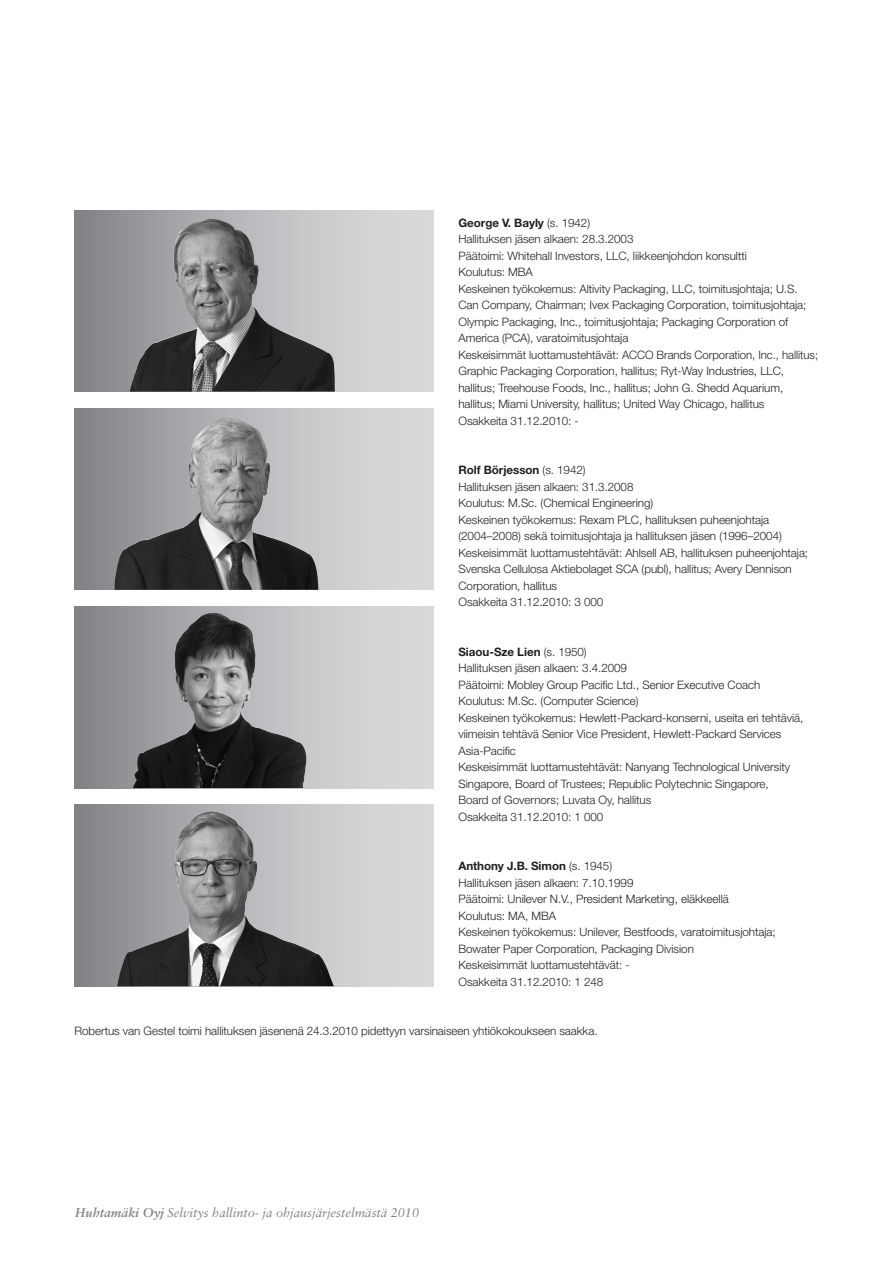
<style>
.page{position:relative;width:893px;height:1263px;background:#fff}
.page>*{position:absolute;margin:0;border:0;box-sizing:border-box;transform-origin:0 0}
.Master_style_alaviit{font:italic 12.75px "Sabon LT Std";color:#808285}
.Body_1{font:300 11.7px/16.5px "Helvetica Neue LT Std";letter-spacing:-.005em;color:#231f20}
.Body_1-2{font:700 11.7px "Helvetica Neue LT Std";letter-spacing:-.005em;color:#231f20}
.s1{font-weight:300}
.s2{font-weight:700}
</style>
<div class="page">
<div style="left:74px;top:210px;width:360px;height:182px;background:linear-gradient(to right,#87898c,#e3e4e6)"></div>
<img style="left:130px;top:219px;width:205px;height:173px">
<div style="left:74px;top:408px;width:360px;height:182px;background:linear-gradient(to right,#87898c,#e3e4e6)"></div>
<img style="left:115px;top:418px;width:203px;height:172px">
<div style="left:74px;top:606px;width:360px;height:182px;background:linear-gradient(to right,#87898c,#e3e4e6)"></div>
<img style="left:133px;top:613px;width:174px;height:175px">
<div style="left:74px;top:805px;width:360px;height:181px;background:linear-gradient(to right,#87898c,#e3e4e6)"></div>
<img style="left:117px;top:811px;width:217px;height:175px">
<p class="Body_1-2" style="left:458px;top:215px;width:133px">George V. Bayly <span class="s1">(s. 1942)</span></p>
<p class="Body_1" style="left:458px;top:230px;width:177px">Hallituksen jäsen alkaen: 28.3.2003</p>
<p class="Body_1" style="left:458px;top:247px;width:290px">Päätoimi: Whitehall Investors, LLC, liikkeenjohdon konsultti</p>
<p class="Body_1" style="left:458px;top:263px;width:76px">Koulutus: MBA</p>
<p class="Body_1" style="left:458px;top:280px;width:350px">Keskeinen työkokemus: Altivity Packaging, LLC, toimitusjohtaja; U.S.<br>Can Company, Chairman; Ivex Packaging Corporation, toimitusjohtaja; Olympic Packaging, Inc., toimitusjohtaja; Packaging Corporation of America (PCA), varatoimitusjohtaja</p>
<p class="Body_1" style="left:458px;top:346px;width:361px">Keskeisimmät luottamustehtävät: ACCO Brands Corporation, Inc., hallitus; Graphic Packaging Corporation, hallitus; Ryt-Way Industries, LLC, hallitus; Treehouse Foods, Inc., hallitus; John G. Shedd Aquarium, hallitus; Miami University, hallitus; United Way Chicago, hallitus</p>
<p class="Body_1" style="left:458px;top:412px;width:122px">Osakkeita 31.12.2010: -</p>
<p class="Body_1-2" style="left:458px;top:463px;width:129px">Rolf Börjesson <span class="s1">(s. 1942)</span></p>
<p class="Body_1" style="left:458px;top:478px;width:177px">Hallituksen jäsen alkaen: 31.3.2008</p>
<p class="Body_1" style="left:458px;top:494px;width:196px">Koulutus: M.Sc. (Chemical Engineering)</p>
<p class="Body_1" style="left:458px;top:511px;width:325px">Keskeinen työkokemus: Rexam PLC, hallituksen puheenjohtaja (2004–2008) sekä toimitusjohtaja ja hallituksen jäsen (1996–2004)</p>
<p class="Body_1" style="left:458px;top:544px;width:351px">Keskeisimmät luottamustehtävät: Ahlsell AB, hallituksen puheenjohtaja;<br>Svenska Cellulosa Aktiebolaget SCA (publ), hallitus; Avery Dennison<br>Corporation, hallitus</p>
<p class="Body_1" style="left:458px;top:593px;width:146px">Osakkeita 31.12.2010: 3 000</p>
<p class="Body_1-2" style="left:458px;top:644px;width:130px">Siaou-Sze Lien <span class="s1">(s. 1950)</span></p>
<p class="Body_1" style="left:458px;top:659px;width:170px">Hallituksen jäsen alkaen: 3.4.2009</p>
<p class="Body_1" style="left:458px;top:676px;width:303px">Päätoimi: Mobley Group Pacific Ltd., Senior Executive Coach</p>
<p class="Body_1" style="left:458px;top:692px;width:182px">Koulutus: M.Sc. (Computer Science)</p>
<p class="Body_1" style="left:458px;top:709px;width:346px">Keskeinen työkokemus: Hewlett-Packard-konserni, useita eri tehtäviä, viimeisin tehtävä Senior Vice President, Hewlett-Packard Services<br>Asia-Pacific</p>
<p class="Body_1" style="left:458px;top:758px;width:333px">Keskeisimmät luottamustehtävät: Nanyang Technological University<br>Singapore, Board of Trustees; Republic Polytechnic Singapore,<br>Board of Governors; Luvata Oy, hallitus</p>
<p class="Body_1" style="left:458px;top:808px;width:146px">Osakkeita 31.12.2010: 1 000</p>
<p class="Body_1-2" style="left:458px;top:859px;width:155px">Anthony J.B. Simon <span class="s1">(s. 1945)</span></p>
<p class="Body_1" style="left:458px;top:874px;width:177px">Hallituksen jäsen alkaen: 7.10.1999</p>
<p class="Body_1" style="left:458px;top:890px;width:272px">Päätoimi: Unilever N.V., President Marketing, eläkkeellä</p>
<p class="Body_1" style="left:458px;top:907px;width:99px">Koulutus: MA, MBA</p>
<p class="Body_1" style="left:458px;top:923px;width:319px">Keskeinen työkokemus: Unilever, Bestfoods, varatoimitusjohtaja;<br>Bowater Paper Corporation, Packaging Division</p>
<p class="Body_1" style="left:458px;top:957px;width:173px">Keskeisimmät luottamustehtävät: -</p>
<p class="Body_1" style="left:458px;top:973px;width:146px">Osakkeita 31.12.2010: 1 248</p>
<p class="Body_1" style="left:74px;top:1023px;width:525px">Robertus van Gestel toimi hallituksen jäsenenä 24.3.2010 pidettyyn varsinaiseen yhtiökokoukseen saakka.</p>
<p class="Master_style_alaviit" style="left:75px;top:1205px;width:345px"><span class="s2">Huhtamäki Oyj</span> Selvitys hallinto- ja ohjausjärjestelmästä 2010</p>
</div>
